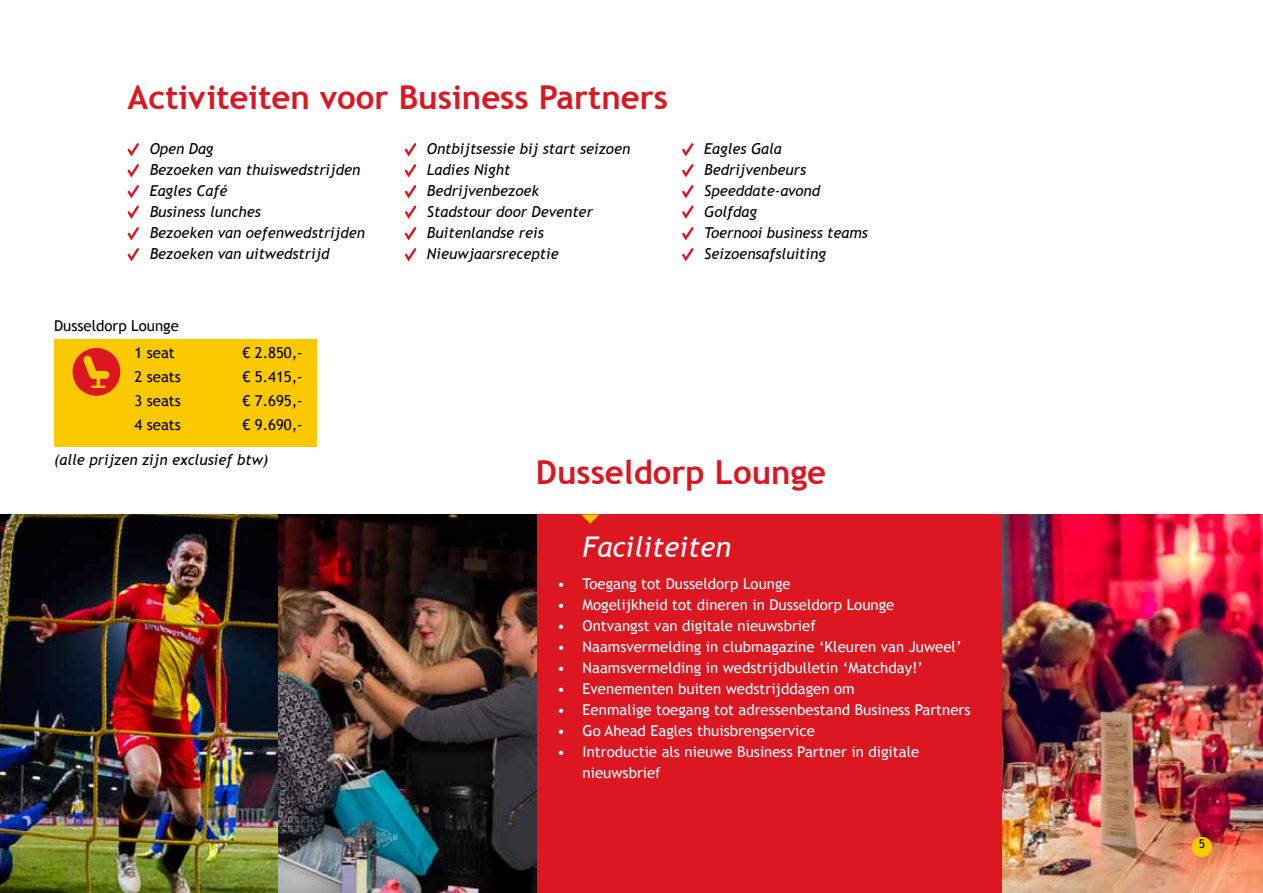
<style>
.page{position:relative;width:1263px;height:893px;background:#fff}
.page>*{position:absolute;margin:0;border:0;box-sizing:border-box;transform-origin:0 0}
.t1{font:700 33px "Trebuchet MS";color:#dd1722}
.t2{font:italic 28.5px "Trebuchet MS";color:#fff}
.t3{font:15px/21px "Trebuchet MS";color:#fff}
.t4{font:italic 15px/21px "Trebuchet MS";color:#000}
.t5{font:15px "Trebuchet MS";color:#000}
.t6{font:12px "Trebuchet MS";color:#000}
</style>
<div class="page">
<div style="left:54px;top:339px;width:262px;height:107px;background:#fbc900"></div>
<div style="left:73px;top:348px;width:47px;height:48px;background:#dd1722;border-radius:50%"></div>
<svg style="left:83px;top:356px;width:26px;height:32px"></svg>
<div style="left:0;top:514px;width:1263px;height:379px;background:#dd1722"></div>
<img style="left:0;top:514px;width:536px;height:379px">
<img style="left:1002px;top:514px;width:261px;height:379px">
<div style="left:1192px;top:837px;width:20px;height:20px;background:#fbc900;border-radius:50%"></div>
<svg style="left:127px;top:143px;width:12px;height:119px"></svg>
<svg style="left:404px;top:143px;width:13px;height:119px"></svg>
<svg style="left:682px;top:143px;width:12px;height:119px"></svg>
<svg style="left:581px;top:514px;width:18px;height:10px"></svg>
<h1 class="t1" style="left:128px;top:77px;width:542px">Activiteiten voor Business Partners</h1>
<p class="t4" style="left:150px;top:138px;width:217px">Open Dag<br>Bezoeken van thuiswedstrijden<br>Eagles Café<br>Business lunches<br>Bezoeken van oefenwedstrijden<br>Bezoeken van uitwedstrijd</p>
<p class="t4" style="left:427px;top:138px;width:205px">Ontbijtsessie bij start seizoen<br>Ladies Night<br>Bedrijvenbezoek<br>Stadstour door Deventer<br>Buitenlandse reis<br>Nieuwjaarsreceptie</p>
<p class="t4" style="left:704px;top:138px;width:165px">Eagles Gala<br>Bedrijvenbeurs<br>Speeddate-avond<br>Golfdag<br>Toernooi business teams<br>Seizoensafsluiting</p>
<p class="t5" style="left:54px;top:317px;width:126px">Dusseldorp Lounge</p>
<p class="t5" style="left:134px;top:343px;width:42px">1 seat</p>
<p class="t5" style="left:242px;top:343px;width:62px">€ 2.850,-</p>
<p class="t5" style="left:134px;top:367px;width:48px">2 seats</p>
<p class="t5" style="left:242px;top:367px;width:62px">€ 5.415,-</p>
<p class="t5" style="left:134px;top:391px;width:48px">3 seats</p>
<p class="t5" style="left:242px;top:391px;width:62px">€ 7.695,-</p>
<p class="t5" style="left:134px;top:415px;width:48px">4 seats</p>
<p class="t5" style="left:242px;top:415px;width:62px">€ 9.690,-</p>
<p class="t4" style="left:54px;top:449px;width:216px">(alle prijzen zijn exclusief btw)</p>
<h1 class="t1" style="left:536px;top:451px;width:292px">Dusseldorp Lounge</h1>
<h2 class="t2" style="left:583px;top:530px;width:150px">Faciliteiten</h2>
<p class="t3" style="left:557px;top:574px;width:235px">• Toegang tot Dusseldorp Lounge</p>
<p class="t3" style="left:557px;top:595px;width:339px">• Mogelijkheid tot dineren in Dusseldorp Lounge</p>
<p class="t3" style="left:557px;top:616px;width:260px">• Ontvangst van digitale nieuwsbrief</p>
<p class="t3" style="left:557px;top:637px;width:406px">• Naamsvermelding in clubmagazine ‘Kleuren van Juweel’</p>
<p class="t3" style="left:557px;top:658px;width:367px">• Naamsvermelding in wedstrijdbulletin ‘Matchday!’</p>
<p class="t3" style="left:557px;top:679px;width:299px">• Evenementen buiten wedstrijddagen om</p>
<p class="t3" style="left:557px;top:700px;width:415px">• Eenmalige toegang tot adressenbestand Business Partners</p>
<p class="t3" style="left:557px;top:721px;width:260px">• Go Ahead Eagles thuisbrengservice</p>
<p class="t3" style="left:583px;top:742px;width:338px;text-indent:-26px">• Introductie als nieuwe Business Partner in digitale nieuwsbrief</p>
<p class="t6" style="left:1199px;top:837px;width:8px">5</p>
</div>
